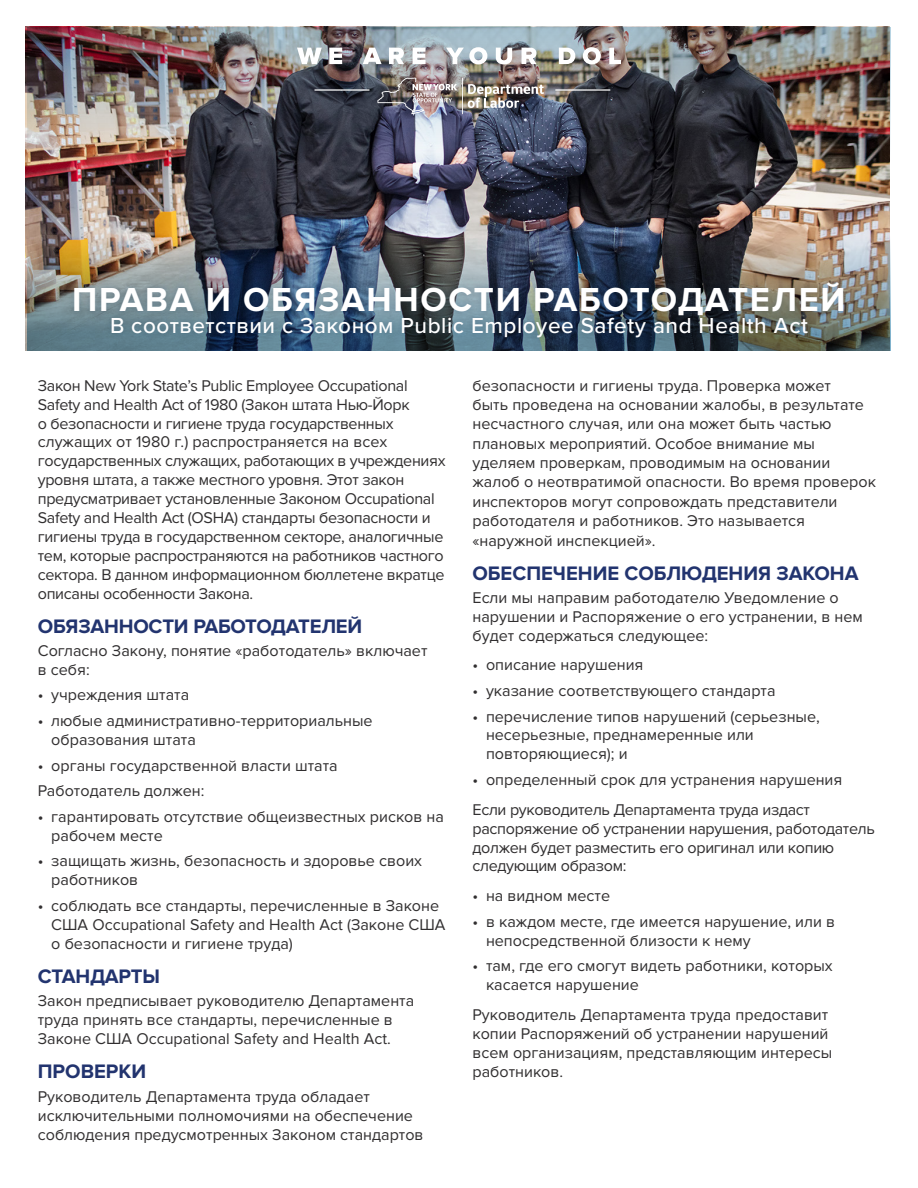
<style>
.page{position:relative;width:918px;height:1188px;background:#fff}
.page>*{position:absolute;margin:0;border:0;box-sizing:border-box;transform-origin:0 0}
.Fact_Sheet_Headline{font:700 34.5px "Proxima Nova";letter-spacing:.05em;color:#fff}
.Fact_Sheet_Sub-head{font:500 22.5px "Proxima Nova";letter-spacing:.025em;color:#fff}
.Section_Headline{font:700 20.25px "Proxima Nova";letter-spacing:-.01em;color:#22346f}
.Body_Copy{font:16.2px/18.9px "Proxima Nova";color:#312f30}
.Body_Copy-2{font:16.2px/18.9px "Proxima Nova";letter-spacing:-.02em;color:#312f30}
.Bullets{font:16.2px/18.9px "Proxima Nova";color:#312f30}
</style>
<div class="page">
<img style="left:26px;top:27px;width:864px;height:324px">
<img style="left:27px;top:27px;width:864px;height:135px">
<img style="left:27px;top:235px;width:864px;height:116px">
<div style="left:68px;top:277px;width:781px;height:67px;background:#002953;opacity:.2"></div>
<img style="left:468px;top:84px;width:76px;height:24px">
<hr style="left:462px;top:78px;width:1px;height:36px;background:#fff">
<img style="left:377px;top:78px;width:80px;height:36px">
<hr style="left:555px;top:89px;width:55px;height:2px;background:#fff">
<hr style="left:314px;top:89px;width:56px;height:2px;background:#fff">
<svg style="left:297px;top:48px;width:25px;height:16px"></svg>
<svg style="left:329px;top:48px;width:13px;height:16px"></svg>
<svg style="left:363px;top:48px;width:19px;height:16px"></svg>
<svg style="left:389px;top:48px;width:15px;height:16px"></svg>
<svg style="left:413px;top:48px;width:13px;height:16px"></svg>
<svg style="left:446px;top:47px;width:41px;height:17px"></svg>
<svg style="left:496px;top:48px;width:16px;height:16px"></svg>
<svg style="left:522px;top:48px;width:15px;height:16px"></svg>
<svg style="left:559px;top:48px;width:16px;height:16px"></svg>
<svg style="left:583px;top:47px;width:18px;height:17px"></svg>
<svg style="left:609px;top:48px;width:12px;height:16px"></svg>
<p class="Fact_Sheet_Headline" style="left:72px;top:280px;width:775px">ПРАВА И ОБЯЗАННОСТИ РАБОТОДАТЕЛЕЙ</p>
<p class="Fact_Sheet_Sub-head" style="left:110px;top:309px;width:699px">В соответствии с Законом Public Employee Safety and Health Act</p>
<p class="Body_Copy-2" style="left:38px;top:376px;width:409px">Закон New York State’s Public Employee Occupational Safety and Health Act of 1980 (Закон штата Нью-Йорк<br>о безопасности и гигиене труда государственных служащих от 1980 г.) распространяется на всех государственных служащих, работающих в учреждениях уровня штата, а также местного уровня. Этот закон предусматривает установленные Законом Occupational Safety and Health Act (OSHA) стандарты безопасности и гигиены труда в государственном секторе, аналогичные тем, которые распространяются на работников частного сектора. В данном информационном бюллетене вкратце описаны особенности Закона.</p>
<p class="Section_Headline" style="left:38px;top:614px;width:326px">ОБЯЗАННОСТИ РАБОТОДАТЕЛЕЙ</p>
<p class="Bullets" style="left:38px;top:641px;width:391px">Согласно Закону, понятие «работодатель» включает в себя:</p>
<p class="Body_Copy" style="left:38px;top:686px;width:153px">• учреждения штата</p>
<p class="Body_Copy" style="left:51px;top:711px;width:323px;text-indent:-14px">• любые административно-территориальные образования штата</p>
<p class="Body_Copy" style="left:38px;top:756px;width:301px">• органы государственной власти штата</p>
<p class="Bullets" style="left:38px;top:782px;width:168px">Работодатель должен:</p>
<p class="Body_Copy" style="left:51px;top:807px;width:394px;text-indent:-14px">• гарантировать отсутствие общеизвестных рисков на рабочем месте</p>
<p class="Body_Copy" style="left:51px;top:852px;width:372px;text-indent:-14px">• защищать жизнь, безопасность и здоровье своих работников</p>
<p class="Body_Copy" style="left:51px;top:896px;width:396px;text-indent:-14px">• соблюдать все стандарты, перечисленные в Законе<br>США Occupational Safety and Health Act (Законе США о безопасности и гигиене труда)</p>
<p class="Section_Headline" style="left:38px;top:964px;width:124px">СТАНДАРТЫ</p>
<p class="Body_Copy" style="left:38px;top:991px;width:378px">Закон предписывает руководителю Департамента труда принять все стандарты, перечисленные в<br>Законе США Occupational Safety and Health Act.</p>
<p class="Section_Headline" style="left:38px;top:1059px;width:110px">ПРОВЕРКИ</p>
<p class="Body_Copy" style="left:38px;top:1087px;width:387px;line-height:19.4px">Руководитель Департамента труда обладает исключительными полномочиями на обеспечение соблюдения предусмотренных Законом стандартов</p>
<p class="Body_Copy" style="left:472px;top:376px;width:405px;line-height:19.4px">безопасности и гигиены труда. Проверка может<br>быть проведена на основании жалобы, в результате несчастного случая, или она может быть частью плановых мероприятий. Особое внимание мы уделяем проверкам, проводимым на основании жалоб о неотвратимой опасности. Во время проверок инспекторов могут сопровождать представители работодателя и работников. Это называется «наружной инспекцией».</p>
<p class="Section_Headline" style="left:472px;top:561px;width:388px">ОБЕСПЕЧЕНИЕ СОБЛЮДЕНИЯ ЗАКОНА</p>
<p class="Body_Copy" style="left:472px;top:588px;width:392px">Если мы направим работодателю Уведомление о нарушении и Распоряжение о его устранении, в нем будет содержаться следующее:</p>
<p class="Body_Copy" style="left:472px;top:656px;width:172px">• описание нарушения</p>
<p class="Body_Copy" style="left:472px;top:681px;width:305px">• указание соответствующего стандарта</p>
<p class="Body_Copy" style="left:486px;top:707px;width:335px;text-indent:-14px">• перечисление типов нарушений (серьезные, несерьезные, преднамеренные или повторяющиеся); и</p>
<p class="Body_Copy" style="left:472px;top:770px;width:371px">• определенный срок для устранения нарушения</p>
<p class="Body_Copy-2" style="left:472px;top:800px;width:404px">Если руководитель Департамента труда издаст распоряжение об устранении нарушения, работодатель должен будет разместить его оригинал или копию следующим образом:</p>
<p class="Body_Copy" style="left:472px;top:887px;width:139px">• на видном месте</p>
<p class="Body_Copy" style="left:486px;top:912px;width:351px;text-indent:-14px">• в каждом месте, где имеется нарушение, или в непосредственной близости к нему</p>
<p class="Body_Copy" style="left:486px;top:957px;width:348px;text-indent:-14px">• там, где его смогут видеть работники, которых касается нарушение</p>
<p class="Body_Copy" style="left:472px;top:1005px;width:361px">Руководитель Департамента труда предоставит копии Распоряжений об устранении нарушений всем организациям, представляющим интересы работников.</p>
</div>
